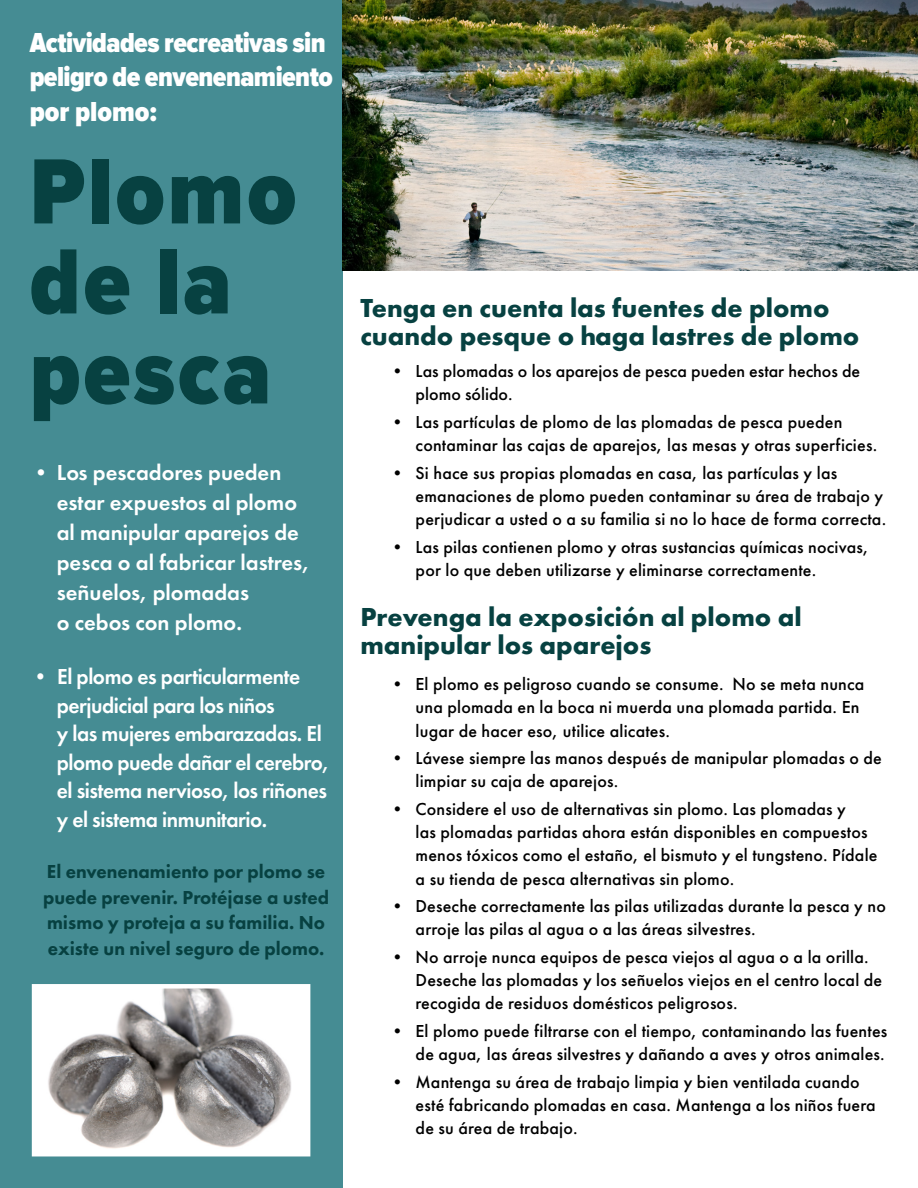
<style>
.page{position:relative;width:918px;height:1188px;background:#fff}
.page>*{position:absolute;margin:0;border:0;box-sizing:border-box;transform-origin:0 0}
.Header_Two_64{font:900 96px/90px "Proxima Nova Cond";letter-spacing:.03em;color:#074141}
.Header_One_23{font:900 28.5px/34.2px "Proxima Nova Cond";letter-spacing:-.02em;color:#fff}
.Header_18{font:700 27px/28.5px "Futura PT";color:#074141}
.t1{font:600 22.5px/28.5px "Futura PT";letter-spacing:-.02em;color:#fff;scale:.95 1}
.t2{font:600 22.5px/30px "Futura PT";color:#fff}
.Body_Center_16{font:800 19.5px/25.5px "Futura PT";color:#074141}
.t3{font:500 18px/23.2px "Futura PT";letter-spacing:.01em;color:#000}
</style>
<div class="page">
<div style="left:0;top:0;width:342px;height:1188px;background:#458c93"></div>
<img style="left:342px;top:0;width:576px;height:270px">
<img style="left:37px;top:989px;width:268px;height:162px">
<div style="left:32px;top:984px;width:278px;height:172px;border:4px solid #fff"></div>
<p class="Header_One_23" style="left:30px;top:27px;width:305px">Actividades recreativas sin peligro de envenenamiento por plomo:</p>
<p class="Header_Two_64" style="left:30px;top:150px;width:268px">Plomo de la pesca</p>
<p class="t2" style="left:57px;top:457px;width:255px;text-indent:-27px">• Los pescadores pueden estar expuestos al plomo al manipular aparejos de pesca o al fabricar lastres, señuelos, plomadas<br>o cebos con plomo.</p>
<p class="t1" style="left:57px;top:662px;width:289px;text-indent:-27px">• El plomo es particularmente perjudicial para los niños<br>y las mujeres embarazadas. El plomo puede dañar el cerebro, el sistema nervioso, los riñones y el sistema inmunitario.</p>
<p class="Body_Center_16" style="left:43px;top:858px;width:288px">El envenenamiento por plomo se puede prevenir. Protéjase a usted mismo y proteja a su familia. No existe un nivel seguro de plomo.</p>
<p class="Header_18" style="left:360px;top:293px;width:501px">Tenga en cuenta las fuentes de plomo cuando pesque o haga lastres de plomo</p>
<p class="t3" style="left:416px;top:360px;width:446px;text-indent:-27px">• Las plomadas o los aparejos de pesca pueden estar hechos de plomo sólido.</p>
<p class="t3" style="left:416px;top:410px;width:463px;text-indent:-27px">• Las partículas de plomo de las plomadas de pesca pueden contaminar las cajas de aparejos, las mesas y otras superficies.</p>
<p class="t3" style="left:416px;top:461px;width:472px;text-indent:-27px">• Si hace sus propias plomadas en casa, las partículas y las emanaciones de plomo pueden contaminar su área de trabajo y perjudicar a usted o a su familia si no lo hace de forma correcta.</p>
<p class="t3" style="left:416px;top:535px;width:455px;text-indent:-27px">• Las pilas contienen plomo y otras sustancias químicas nocivas, por lo que deben utilizarse y eliminarse correctamente.</p>
<p class="Header_18" style="left:360px;top:602px;width:443px">Prevenga la exposición al plomo al manipular los aparejos</p>
<p class="t3" style="left:416px;top:673px;width:450px;text-indent:-27px">• El plomo es peligroso cuando se consume. No se meta nunca una plomada en la boca ni muerda una plomada partida. En lugar de hacer eso, utilice alicates.</p>
<p class="t3" style="left:416px;top:747px;width:468px;text-indent:-27px">• Lávese siempre las manos después de manipular plomadas o de limpiar su caja de aparejos.</p>
<p class="t3" style="left:416px;top:797px;width:463px;text-indent:-27px">• Considere el uso de alternativas sin plomo. Las plomadas y<br>las plomadas partidas ahora están disponibles en compuestos menos tóxicos como el estaño, el bismuto y el tungsteno. Pídale a su tienda de pesca alternativas sin plomo.</p>
<p class="t3" style="left:416px;top:895px;width:472px;text-indent:-27px">• Deseche correctamente las pilas utilizadas durante la pesca y no arroje las pilas al agua o a las áreas silvestres.</p>
<p class="t3" style="left:416px;top:945px;width:468px;text-indent:-27px">• No arroje nunca equipos de pesca viejos al agua o a la orilla.<br>Deseche las plomadas y los señuelos viejos en el centro local de recogida de residuos domésticos peligrosos.</p>
<p class="t3" style="left:389px;top:1019px;width:500px;text-align:right">• El plomo puede filtrarse con el tiempo, contaminando las fuentes de agua, las áreas silvestres y dañando a aves y otros animales.</p>
<p class="t3" style="left:416px;top:1070px;width:462px;text-indent:-27px">• Mantenga su área de trabajo limpia y bien ventilada cuando esté fabricando plomadas en casa. Mantenga a los niños fuera de su área de trabajo.</p>
</div>
